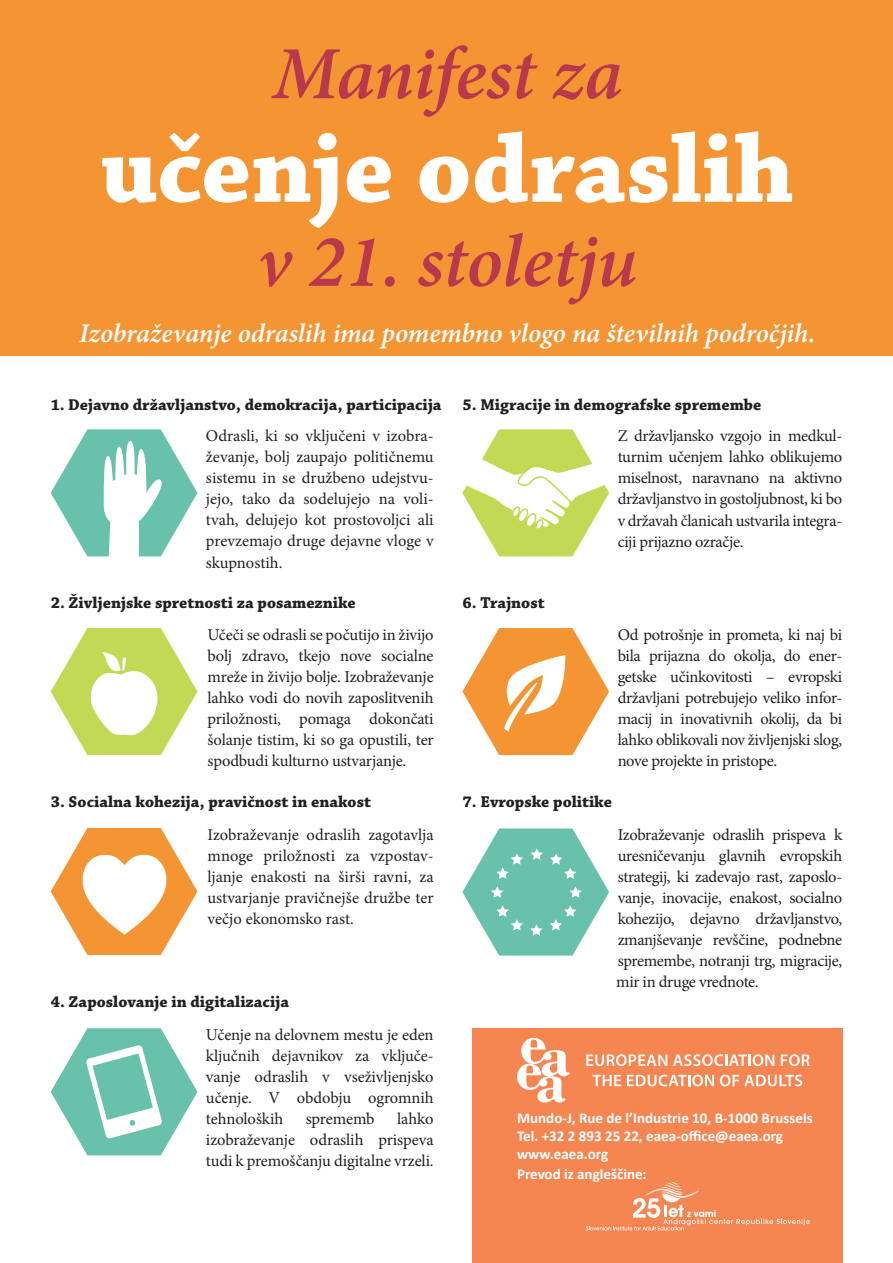
<style>
.page{position:relative;width:893px;height:1263px;background:#fff}
.page>*{position:absolute;margin:0;border:0;box-sizing:border-box;transform-origin:0 0}
.t1{font:700 100.5px "Chaparral Pro";color:#fff}
.t2{font:italic 600 75px "Minion Pro";letter-spacing:-.005em;color:#b8394b}
.t3{font:italic 600 27px "Minion Pro";letter-spacing:-.005em;color:#fff}
.leipis{font:16.5px/21px "Minion Pro";letter-spacing:-.01em;color:#231f20;text-align:justify}
.alaotsikko{font:700 16.5px "Chaparral Pro";color:#231f20}
.leipis-2{font:700 15px "Calibri";color:#fff}
</style>
<div class="page">
<div style="left:0;top:0;width:892px;height:356px;background:#f59433"></div>
<div style="left:1px;top:355px;width:891px;height:907px;background:#fff"></div>
<svg style="left:51px;top:429px;width:146px;height:128px"></svg>
<svg style="left:51px;top:628px;width:146px;height:127px"></svg>
<svg style="left:51px;top:828px;width:146px;height:126px"></svg>
<div style="left:472px;top:1028px;width:369px;height:234px;background:#f58551"></div>
<svg style="left:51px;top:1028px;width:146px;height:126px"></svg>
<svg style="left:462px;top:429px;width:147px;height:127px"></svg>
<svg style="left:462px;top:628px;width:147px;height:127px"></svg>
<svg style="left:462px;top:828px;width:147px;height:127px"></svg>
<svg style="left:517px;top:1037px;width:52px;height:65px"></svg>
<svg style="left:586px;top:1054px;width:188px;height:11px"></svg>
<svg style="left:780px;top:1054px;width:29px;height:11px"></svg>
<svg style="left:592px;top:1074px;width:121px;height:12px"></svg>
<svg style="left:719px;top:1074px;width:19px;height:12px"></svg>
<svg style="left:744px;top:1074px;width:57px;height:12px"></svg>
<svg style="left:586px;top:1182px;width:223px;height:48px"></svg>
<p class="t2" style="left:272px;top:22px;width:352px">Manifest za</p>
<p class="t1" style="left:100px;top:111px;width:695px">učenje odraslih</p>
<p class="t2" style="left:257px;top:209px;width:381px">v 21. stoletju</p>
<p class="t3" style="left:79px;top:314px;width:737px">Izobraževanje odraslih ima pomembno vlogo na številnih področjih.</p>
<p class="alaotsikko" style="left:51px;top:394px;width:392px">1. Dejavno državljanstvo, demokracija, participacija</p>
<p class="alaotsikko" style="left:462px;top:394px;width:300px">5. Migracije in demografske spremembe</p>
<p class="leipis" style="left:206px;top:425px;width:229px">Odrasli, ki so vključeni v izobra&shy;ževanje, bolj zaupajo političnemu sistemu in se družbeno udejstvu&shy;jejo, tako da sodelujejo na voli&shy;tvah, delujejo kot prostovoljci ali prevzemajo druge dejavne vloge v skupnostih.</p>
<p class="leipis" style="left:617px;top:425px;width:226px">Z državljansko vzgojo in medkul&shy;turnim učenjem lahko oblikujemo miselnost, naravnano na aktivno državljanstvo in gostoljubnost, ki bo v državah članicah ustvarila integra&shy;ciji prijazno ozračje.</p>
<p class="alaotsikko" style="left:51px;top:593px;width:306px">2. Življenjske spretnosti za posameznike</p>
<p class="alaotsikko" style="left:462px;top:593px;width:84px">6. Trajnost</p>
<p class="leipis" style="left:207px;top:624px;width:227px">Učeči se odrasli se počutijo in živijo bolj zdravo, tkejo nove socialne mreže in živijo bolje. Izobraževanje lahko vodi do novih zaposlitvenih priložnosti, pomaga dokončati šolanje tistim, ki so ga opustili, ter spodbudi kulturno ustvarjanje.</p>
<p class="leipis" style="left:617px;top:624px;width:226px">Od potrošnje in prometa, ki naj bi bila prijazna do okolja, do ener&shy;getske učinkovitosti – evropski državljani potrebujejo veliko infor&shy;macij in inovativnih okolij, da bi lahko oblikovali nov življenjski slog, nove projekte in pristope.</p>
<p class="alaotsikko" style="left:51px;top:792px;width:322px">3. Socialna kohezija, pravičnost in enakost</p>
<p class="alaotsikko" style="left:462px;top:791px;width:151px">7. Evropske politike</p>
<p class="leipis" style="left:207px;top:824px;width:227px">Izobraževanje odraslih zagotavlja mnoge priložnosti za vzpostav&shy;ljanje enakosti na širši ravni, za ustvarjanje pravičnejše družbe ter večjo ekonomsko rast.</p>
<p class="leipis" style="left:616px;top:824px;width:227px">Izobraževanje odraslih prispeva k uresničevanju glavnih evropskih strategij, ki zadevajo rast, zaposlo&shy;vanje, inovacije, enakost, socialno kohezijo, dejavno državljanstvo, zmanjševanje revščine, podnebne spremembe, notranji trg, migracije, mir in druge vrednote.</p>
<p class="alaotsikko" style="left:51px;top:992px;width:240px">4. Zaposlovanje in digitalizacija</p>
<p class="leipis" style="left:206px;top:1024px;width:229px">Učenje na delovnem mestu je eden ključnih dejavnikov za vključe&shy;vanje odraslih v vseživljenjsko učenje. V obdobju ogromnih tehnoloških</p>
<p class="leipis" style="left:206px;top:1108px;width:229px;text-indent:191px">lahko izobraževanje odraslih prispeva tudi k premoščanju digitalne vrzeli.</p>
<p class="leipis" style="left:305px;top:1108px;width:70px">sprememb</p>
<p class="leipis-2" style="left:517px;top:1106px;width:297px">Mundo-J, Rue de l’Industrie 10, B-1000 Brussels</p>
<p class="leipis-2" style="left:517px;top:1124px;width:267px">Tel. +32 2 893 25 22, eaea-office@eaea.org</p>
<p class="leipis-2" style="left:517px;top:1142px;width:93px">www.eaea.org</p>
<p class="leipis-2" style="left:517px;top:1162px;width:131px">Prevod iz angleščine:</p>
</div>
